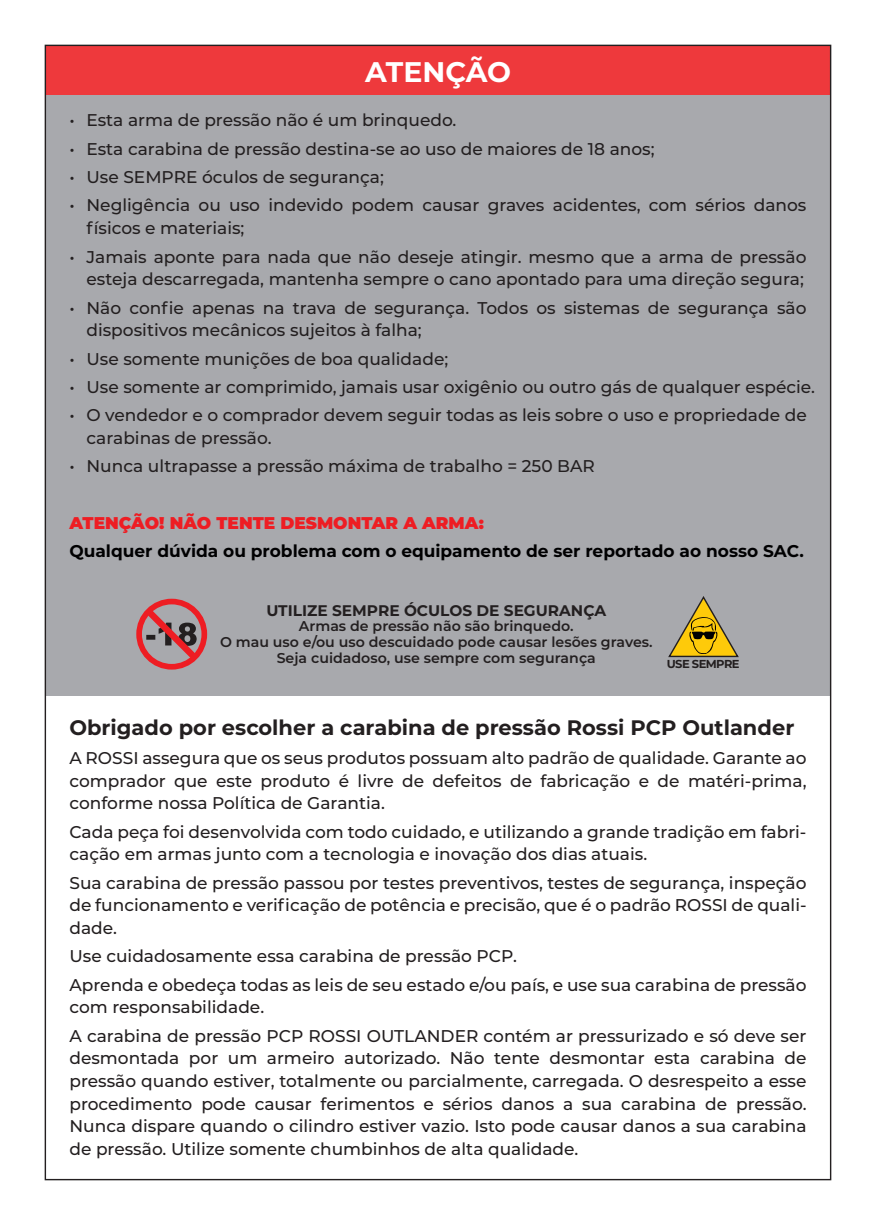
<style>
.page{position:relative;width:876px;height:1225px;background:#fff}
.page>*{position:absolute;margin:0;border:0;box-sizing:border-box;transform-origin:0 0}
.t1{font:700 28.4px "Montserrat";letter-spacing:-.005em;color:#fff}
.t2{font:700 21px "Montserrat";color:#231f20}
.t3{font:500 17px/22.6px "Montserrat";color:#231f20}
.t4{font:700 17px "Montserrat";color:#000001}
.t5{font:900 17px "Montserrat";color:#ee1d23}
.t6{font:700 15.4px "Montserrat";color:#231f20}
.t7{font:600 14.2px/15.6px "Montserrat";color:#231f20;text-align:center}
.t8{font:700 11.6px "Montserrat";letter-spacing:-.05em;color:#231f20}
</style>
<div class="page">
<div style="left:45px;top:45px;width:786px;height:651px;background:#a8a9ad"></div>
<div style="left:45px;top:45px;width:786px;height:50px;background:#ee393c"></div>
<svg style="left:136px;top:599px;width:71px;height:70px"></svg>
<svg style="left:668px;top:596px;width:71px;height:62px"></svg>
<h1 class="t1" style="left:365px;top:51px;width:147px">ATENÇÃO</h1>
<p class="t3" style="left:69px;top:108px;width:388px">• Esta arma de pressão não é um brinquedo.</p>
<p class="t3" style="left:69px;top:137px;width:587px">• Esta carabina de pressão destina-se ao uso de maiores de 18 anos;</p>
<p class="t3" style="left:69px;top:165px;width:316px">• Use SEMPRE óculos de segurança;</p>
<p class="t3" style="left:86px;top:193px;width:721px;text-indent:-17px">• Negligência ou uso indevido podem causar graves acidentes, com sérios danos físicos e materiais;</p>
<p class="t3" style="left:69px;top:244px;width:738px;text-align:right">• Jamais aponte para nada que não deseje atingir. mesmo que a arma de pressão esteja descarregada, mantenha sempre o cano apontado para uma direção segura;</p>
<p class="t3" style="left:86px;top:295px;width:722px;text-indent:-17px">• Não confie apenas na trava de segurança. Todos os sistemas de segurança são dispositivos mecânicos sujeitos à falha;</p>
<p class="t3" style="left:69px;top:346px;width:380px">• Use somente munições de boa qualidade;</p>
<p class="t3" style="left:69px;top:375px;width:747px">• Use somente ar comprimido, jamais usar oxigênio ou outro gás de qualquer espécie.</p>
<p class="t3" style="left:86px;top:403px;width:722px;text-indent:-17px">• O vendedor e o comprador devem seguir todas as leis sobre o uso e propriedade de carabinas de pressão.</p>
<p class="t3" style="left:69px;top:454px;width:527px">• Nunca ultrapasse a pressão máxima de trabalho = 250 BAR</p>
<p class="t5" style="left:69px;top:510px;width:416px">ATENÇÃO! NÃO TENTE DESMONTAR A ARMA:</p>
<p class="t4" style="left:69px;top:539px;width:736px">Qualquer dúvida ou problema com o equipamento de ser reportado ao nosso SAC.</p>
<p class="t6" style="left:266px;top:599px;width:341px">UTILIZE SEMPRE ÓCULOS DE SEGURANÇA</p>
<p class="t7" style="left:220px;top:618px;width:434px">Armas de pressão não são brinquedo.<br>O mau uso e/ou uso descuidado pode causar lesões graves.<br>Seja cuidadoso, use sempre com segurança</p>
<p class="t8" style="left:667px;top:655px;width:74px">USE SEMPRE</p>
<p class="t2" style="left:69px;top:713px;width:726px">Obrigado por escolher a carabina de pressão Rossi PCP Outlander</p>
<p class="t3" style="left:69px;top:746px;width:739px;text-align:justify">A ROSSI assegura que os seus produtos possuam alto padrão de qualidade. Garante ao comprador que este produto é livre de defeitos de fabricação e de matéri-prima, conforme nossa Política de Garantia.</p>
<p class="t3" style="left:69px;top:819px;width:738px">Cada peça foi desenvolvida com todo cuidado, e utilizando a grande tradição em fabri&shy;cação em armas junto com a tecnologia e inovação dos dias atuais.</p>
<p class="t3" style="left:69px;top:870px;width:739px;text-align:justify">Sua carabina de pressão passou por testes preventivos, testes de segurança, inspeção de funcionamento e verificação de potência e precisão, que é o padrão ROSSI de quali&shy;dade.</p>
<p class="t3" style="left:69px;top:941px;width:739px;line-height:28.4px">Use cuidadosamente essa carabina de pressão PCP.<br>Aprenda e obedeça todas as leis de seu estado e/ou país, e use sua carabina de pressão</p>
<p class="t3" style="left:69px;top:992px;width:738px;line-height:28.4px">com responsabilidade.<br>A carabina de pressão PCP ROSSI OUTLANDER contém ar pressurizado e só deve ser</p>
<p class="t3" style="left:69px;top:1046px;width:739px;text-align:justify">desmontada por um armeiro autorizado. Não tente desmontar esta carabina de pressão quando estiver, totalmente ou parcialmente, carregada. O desrespeito a esse procedimento pode causar ferimentos e sérios danos a sua carabina de pressão.<br>Nunca dispare quando o cilindro estiver vazio. Isto pode causar danos a sua carabina de pressão. Utilize somente chumbinhos de alta qualidade.</p>
</div>
